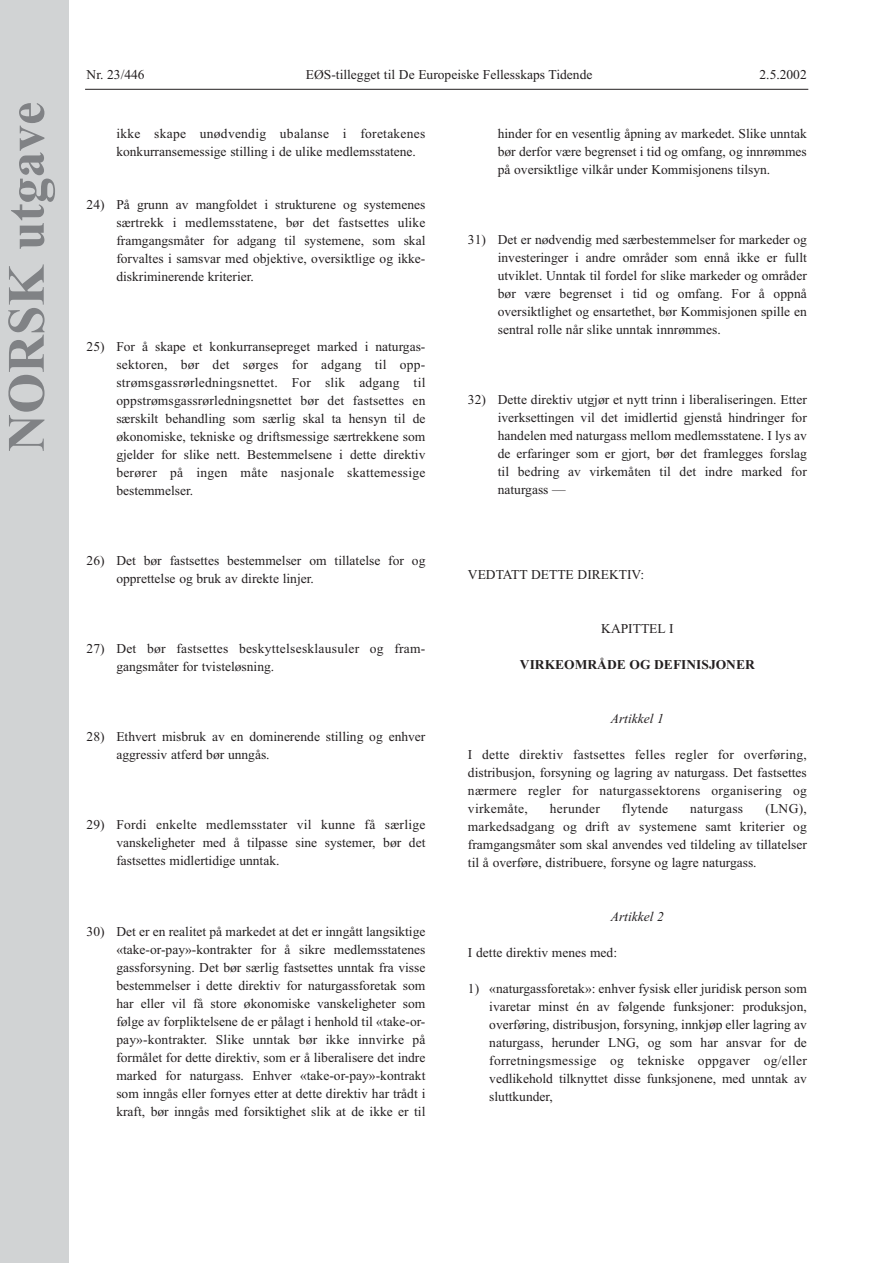
<style>
.page{position:relative;width:893px;height:1263px;background:#fff}
.page>*{position:absolute;margin:0;border:0;box-sizing:border-box;transform-origin:0 0}
.t1{font:700 52.5px "Times New Roman";color:#808285}
.t2{font:13.5px/18px "Times New Roman";color:#231f20;text-align:justify}
.t3{font:13.5px/18px "Times New Roman";letter-spacing:.02em;color:#231f20}
.t4{font:700 13.5px "Times New Roman";color:#231f20}
.t5{font:italic 13.5px "Times New Roman";color:#231f20}
</style>
<div class="page">
<hr style="left:85px;top:89px;width:723px;height:1px;background:#231f20">
<div style="left:0;top:0;width:68px;height:1263px;background:#d1d3d4"></div>
<h1 class="t1" style="left:9px;top:452px;width:351px;rotate:-90deg">NORSK utgave</h1>
<p class="t2" style="left:87px;top:67px;width:60px">Nr. 23/446</p>
<p class="t2" style="left:306px;top:67px;width:288px">EØS-tillegget til De Europeiske Fellesskaps Tidende</p>
<p class="t2" style="left:759px;top:67px;width:49px">2.5.2002</p>
<p class="t2" style="left:116px;top:126px;width:310px">ikke skape unødvendig ubalanse i foretakenes konkurransemessige stilling i de ulike medlemsstatene.</p>
<p class="t2" style="left:116px;top:197px;width:310px;text-indent:-30px">24) På grunn av mangfoldet i strukturene og systemenes særtrekk i medlemsstatene, bør det fastsettes ulike framgangsmåter for adgang til systemene, som skal forvaltes i samsvar med objektive, oversiktlige og ikke&shy;diskriminerende kriterier.</p>
<p class="t2" style="left:116px;top:339px;width:310px;text-indent:-30px">25) For å skape et konkurransepreget marked i naturgas&shy;sektoren, bør det sørges for adgang til opp&shy;strømsgassrørledningsnettet. For slik adgang til oppstrømsgassrørledningsnettet bør det fastsettes en særskilt behandling som særlig skal ta hensyn til de økonomiske, tekniske og driftsmessige særtrekkene som gjelder for slike nett. Bestemmelsene i dette direktiv berører på ingen måte nasjonale skattemessige bestemmelser.</p>
<p class="t2" style="left:116px;top:553px;width:310px;text-indent:-30px">26) Det bør fastsettes bestemmelser om tillatelse for og opprettelse og bruk av direkte linjer.</p>
<p class="t3" style="left:116px;top:641px;width:310px;text-indent:-30px">27) Det bør fastsettes beskyttelsesklausuler og fram&shy;gangsmåter for tvisteløsning.</p>
<p class="t2" style="left:116px;top:729px;width:310px;text-indent:-30px">28) Ethvert misbruk av en dominerende stilling og enhver aggressiv atferd bør unngås.</p>
<p class="t2" style="left:116px;top:817px;width:310px;text-indent:-30px">29) Fordi enkelte medlemsstater vil kunne få særlige vanskeligheter med å tilpasse sine systemer, bør det fastsettes midlertidige unntak.</p>
<p class="t2" style="left:116px;top:923px;width:310px;text-indent:-30px">30) Det er en realitet på markedet at det er inngått langsiktige «take-or-pay»-kontrakter for å sikre medlemsstatenes gassforsyning. Det bør særlig fastsettes unntak fra visse bestemmelser i dette direktiv for naturgassforetak som har eller vil få store økonomiske vanskeligheter som følge av forpliktelsene de er pålagt i henhold til «take-or&shy;pay»-kontrakter. Slike unntak bør ikke innvirke på formålet for dette direktiv, som er å liberalisere det indre marked for naturgass. Enhver «take-or-pay»-kontrakt som inngås eller fornyes etter at dette direktiv har trådt i kraft, bør inngås med forsiktighet slik at de ikke er til</p>
<p class="t2" style="left:497px;top:126px;width:310px">hinder for en vesentlig åpning av markedet. Slike unntak bør derfor være begrenset i tid og omfang, og innrømmes på oversiktlige vilkår under Kommisjonens tilsyn.</p>
<p class="t2" style="left:497px;top:232px;width:310px;text-indent:-30px">31) Det er nødvendig med særbestemmelser for markeder og investeringer i andre områder som ennå ikke er fullt utviklet. Unntak til fordel for slike markeder og områder bør være begrenset i tid og omfang. For å oppnå oversiktlighet og ensartethet, bør Kommisjonen spille en sentral rolle når slike unntak innrømmes.</p>
<p class="t2" style="left:497px;top:392px;width:310px;text-indent:-30px">32) Dette direktiv utgjør et nytt trinn i liberaliseringen. Etter iverksettingen vil det imidlertid gjenstå hindringer for handelen med naturgass mellom medlemsstatene. I lys av de erfaringer som er gjort, bør det framlegges forslag til bedring av virkemåten til det indre marked for naturgass —</p>
<p class="t2" style="left:468px;top:567px;width:178px">VEDTATT DETTE DIREKTIV:</p>
<p class="t2" style="left:601px;top:621px;width:74px">KAPITTEL I</p>
<p class="t4" style="left:520px;top:660px;width:236px">VIRKEOMRÅDE OG DEFINISJONER</p>
<p class="t5" style="left:610px;top:714px;width:55px">Artikkel 1</p>
<p class="t2" style="left:468px;top:747px;width:340px">I dette direktiv fastsettes felles regler for overføring, distribusjon, forsyning og lagring av naturgass. Det fastsettes nærmere regler for naturgassektorens organisering og virkemåte,</p>
<p class="t2" style="left:468px;top:801px;width:340px;text-indent:297px">(LNG), markedsadgang og drift av systemene samt kriterier og framgangsmåter som skal anvendes ved tildeling av tillatelser til å overføre, distribuere, forsyne og lagre naturgass.</p>
<p class="t3" style="left:550px;top:801px;width:51px">herunder</p>
<p class="t3" style="left:622px;top:801px;width:48px">flytende</p>
<p class="t3" style="left:690px;top:801px;width:54px">naturgass</p>
<p class="t5" style="left:610px;top:912px;width:55px">Artikkel 2</p>
<p class="t2" style="left:468px;top:945px;width:151px">I dette direktiv menes med:</p>
<p class="t2" style="left:489px;top:981px;width:319px;text-indent:-21px">1) «naturgassforetak»: enhver fysisk eller juridisk person som ivaretar minst én av følgende funksjoner: produksjon, overføring, distribusjon, forsyning, innkjøp eller lagring av naturgass, herunder LNG, og som har ansvar for de forretningsmessige og tekniske oppgaver og/eller vedlikehold tilknyttet disse funksjonene, med unntak av sluttkunder,</p>
</div>
